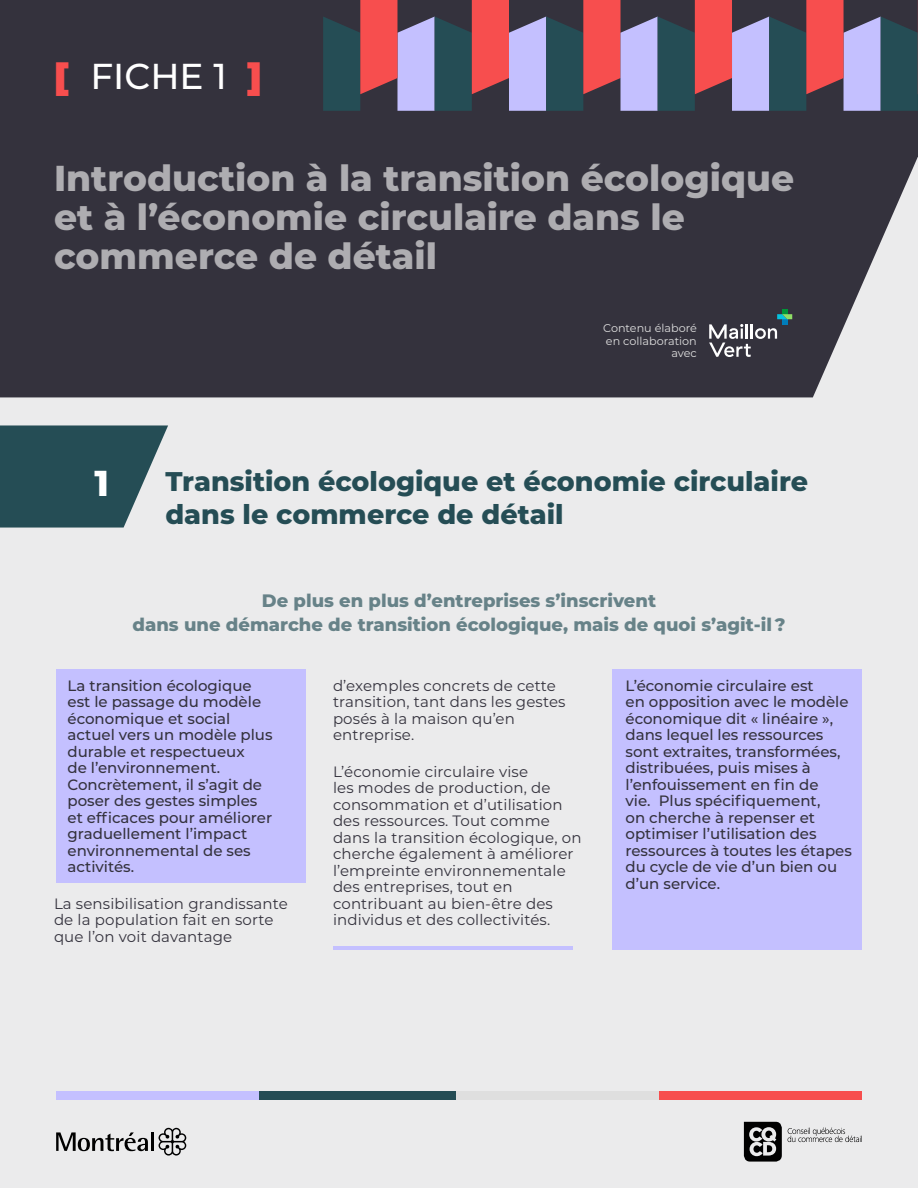
<style>
.page{position:relative;width:918px;height:1188px;background:#fff}
.page>*{position:absolute;margin:0;border:0;box-sizing:border-box;transform-origin:0 0}
.t1{font:800 36px/39px "Montserrat";color:#aeadb1}
.t2{font:500 36px "Montserrat";color:#fff}
.t3{font:800 36px "Montserrat";color:#fff}
.t4{font:800 27px/33px "Montserrat";color:#254d55}
.t5{font:800 18px/24px "Montserrat";color:#678288;text-align:center}
.t6{font:500 15px/16.5px "Montserrat";color:#34323d}
.t7{font:15px/16.5px "Montserrat";letter-spacing:.01em;color:#34323d}
.t8{font:11.25px/12.3px "Montserrat";color:#dfdfdf;text-align:right}
.s1{font-weight:900;color:#f74e4e}
</style>
<div class="page">
<div style="left:0;top:102px;width:918px;height:1086px;background:#ebebec"></div>
<div style="left:0;top:156px;width:918px;height:241px;background:#34323d"></div>
<div style="left:56px;top:669px;width:250px;height:214px;background:#c4c0ff"></div>
<div style="left:612px;top:669px;width:250px;height:281px;background:#c4c0ff"></div>
<hr style="left:333px;top:946px;width:240px;height:4px;background:#c4c0ff">
<svg style="left:744px;top:1122px;width:118px;height:40px"></svg>
<div style="left:456px;top:1091px;width:203px;height:8px;background:#dfdfdf"></div>
<div style="left:659px;top:1091px;width:203px;height:8px;background:#f74e4e"></div>
<div style="left:254px;top:1091px;width:202px;height:8px;background:#254d55"></div>
<div style="left:56px;top:1091px;width:203px;height:8px;background:#c4c0ff"></div>
<div style="left:0;top:0;width:918px;height:156px;background:#34323d"></div>
<svg style="left:323px;top:0;width:595px;height:111px"></svg>
<svg style="left:0;top:425px;width:168px;height:103px;background:#3e6168"></svg>
<svg style="left:709px;top:309px;width:83px;height:48px;background:#53565e"></svg>
<svg style="left:56px;top:1132px;width:92px;height:19px"></svg>
<hr style="left:151px;top:1132px;width:3px;height:19px;background:#000">
<svg style="left:159px;top:1128px;width:27px;height:28px"></svg>
<h1 class="t2" style="left:54px;top:51px;width:210px"><span class="s1">[</span> FICHE 1 <span class="s1">]</span></h1>
<h1 class="t1" style="left:54px;top:157px;width:742px">Introduction à la transition écologique et à l’économie circulaire dans le commerce de détail</h1>
<p class="t8" style="left:603px;top:322px;width:95px">Contenu élaboré en collaboration avec</p>
<h1 class="t3" style="left:94px;top:457px;width:16px">1</h1>
<h2 class="t4" style="left:165px;top:463px;width:644px">Transition écologique et économie circulaire dans le commerce de détail</h2>
<p class="t5" style="left:133px;top:587px;width:654px">De plus en plus d’entreprises s’inscrivent<br>dans une démarche de transition écologique, mais de quoi s’agit-il ?</p>
<p class="t6" style="left:68px;top:676px;width:207px">La transition écologique est le passage du modèle économique et social actuel vers un modèle plus durable et respectueux<br>de l’environnement.<br>Concrètement, il s’agit de poser des gestes simples et efficaces pour améliorer graduellement l’impact environnemental de ses activités.</p>
<p class="t7" style="left:54px;top:895px;width:235px">La sensibilisation grandissante de la population fait en sorte que l’on voit davantage</p>
<p class="t7" style="left:333px;top:677px;width:234px">d’exemples concrets de cette transition, tant dans les gestes posés à la maison qu’en entreprise.</p>
<p class="t7" style="left:333px;top:763px;width:250px">L’économie circulaire vise<br>les modes de production, de consommation et d’utilisation des ressources. Tout comme dans la transition écologique, on cherche également à améliorer l’empreinte environnementale des entreprises, tout en contribuant au bien-être des individus et des collectivités.</p>
<p class="t6" style="left:626px;top:676px;width:228px">L’économie circulaire est<br>en opposition avec le modèle économique dit « linéaire », dans lequel les ressources sont extraites, transformées, distribuées, puis mises à l’enfouissement en fin de<br>vie. Plus spécifiquement,<br>on cherche à repenser et optimiser l’utilisation des ressources à toutes les étapes du cycle de vie d’un bien ou d’un service.</p>
</div>
